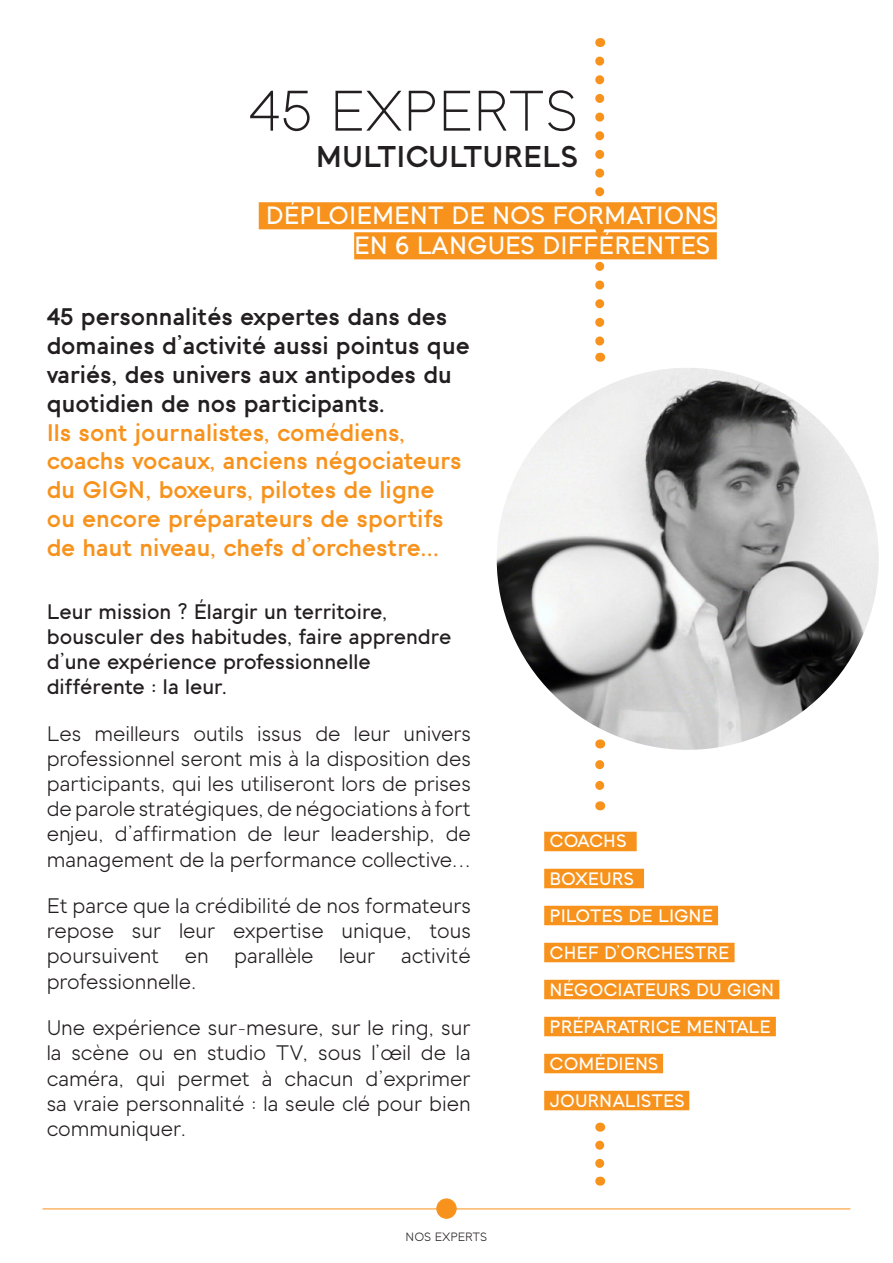
<style>
.page{position:relative;width:893px;height:1263px;background:#fff}
.page>*{position:absolute;margin:0;border:0;box-sizing:border-box;transform-origin:0 0}
.t1{font:300 57px "Toma Sans";color:#231f20}
.t2{font:700 30px "Toma Sans";color:#231f20}
.t3{font:600 25.05px/30px "Toma Sans";color:#fff;text-align:right}
.t4{font:700 24px/28.8px "Toma Sans";color:#f7931d}
.t5{font:700 24px/28.8px "Toma Sans";color:#231f20}
.t6{font:21px/25.2px "Toma Sans";color:#231f20;text-align:justify}
.t7{font:600 21px/25.2px "Toma Sans";color:#231f20}
.t8{font:600 18px "Toma Sans";color:#fff}
.t9{font:12px "Toma Sans";color:#231f20}
.s1{color:#f7931d}
</style>
<div class="page">
<hr style="left:43px;top:1208px;width:807px;height:1px;background:#f7931d">
<div style="left:436px;top:1198px;width:21px;height:21px;border:1px solid #f7931d;border-radius:50%"></div>
<div style="left:437px;top:1199px;width:19px;height:19px;background:#f7931d;border-radius:50%"></div>
<svg style="left:595px;top:61px;width:9px;height:301px"></svg>
<svg style="left:595px;top:764px;width:9px;height:26px"></svg>
<svg style="left:595px;top:1145px;width:9px;height:40px"></svg>
<div style="left:259px;top:202px;width:458px;height:27px;background:#f7931d"></div>
<div style="left:354px;top:232px;width:363px;height:27px;background:#f7931d"></div>
<div style="left:544px;top:832px;width:93px;height:19px;background:#f7931d"></div>
<div style="left:544px;top:869px;width:100px;height:19px;background:#f7931d"></div>
<div style="left:544px;top:906px;width:174px;height:19px;background:#f7931d"></div>
<div style="left:544px;top:943px;width:190px;height:19px;background:#f7931d"></div>
<div style="left:544px;top:980px;width:235px;height:19px;background:#f7931d"></div>
<div style="left:544px;top:1017px;width:232px;height:19px;background:#f7931d"></div>
<div style="left:544px;top:1054px;width:119px;height:19px;background:#f7931d"></div>
<div style="left:544px;top:1091px;width:145px;height:19px;background:#f7931d"></div>
<img style="left:497px;top:368px;width:382px;height:382px;border-radius:191px">
<p class="t1" style="left:248px;top:66px;width:331px">45 EXPERTS</p>
<p class="t2" style="left:316px;top:131px;width:264px">MULTICULTURELS</p>
<p class="t3" style="left:266px;top:198px;width:452px">DÉPLOIEMENT DE<span class="s1">.</span>NOS FORMATIONS<br>EN<span class="s1">.</span>6 LANGUES DIFFÉRENTES<span class="s1">.</span></p>
<p class="t5" style="left:47px;top:300px;width:425px">45 personnalités expertes dans des domaines d’activité aussi pointus que variés, des univers aux antipodes du quotidien de nos participants.</p>
<p class="t4" style="left:47px;top:415px;width:416px">Ils sont journalistes, comédiens, coachs vocaux, anciens négociateurs du GIGN, boxeurs, pilotes de ligne ou encore préparateurs de sportifs de haut niveau, chefs d’orchestre…</p>
<p class="t7" style="left:47px;top:596px;width:406px">Leur mission ? Élargir un territoire, bousculer des habitudes, faire apprendre d’une expérience professionnelle différente : la leur.</p>
<p class="t6" style="left:47px;top:719px;width:426px">Les meilleurs outils issus de leur univers professionnel seront mis à la disposition des participants, qui les utiliseront lors de prises de parole stratégiques, de négociations à fort enjeu, d’affirmation de leur leadership, de management de la performance collective...</p>
<p class="t6" style="left:47px;top:891px;width:426px">Et parce que la crédibilité de nos formateurs repose sur leur expertise unique, tous poursuivent en parallèle leur activité professionnelle.</p>
<p class="t6" style="left:47px;top:1013px;width:426px">Une expérience sur-mesure, sur le ring, sur la scène ou en studio TV, sous l’œil de la caméra, qui permet à chacun d’exprimer sa vraie personnalité : la seule clé pour bien communiquer.</p>
<p class="t9" style="left:406px;top:1227px;width:83px">NOS EXPERTS</p>
<p class="t8" style="left:550px;top:826px;width:83px">COACHS<span class="s1">.</span></p>
<p class="t8" style="left:550px;top:863px;width:91px">BOXEURS<span class="s1">.</span></p>
<p class="t8" style="left:550px;top:900px;width:170px">PILOTES DE LIGNE<span class="s1">.</span></p>
<p class="t8" style="left:550px;top:937px;width:186px">CHEF D’ORCHESTRE<span class="s1">.</span></p>
<p class="t8" style="left:550px;top:974px;width:231px">NÉGOCIATEURS DU GIGN<span class="s1">.</span></p>
<p class="t8" style="left:550px;top:1011px;width:228px">PRÉPARATRICE MENTALE<span class="s1">.</span></p>
<p class="t8" style="left:550px;top:1048px;width:115px">COMÉDIENS<span class="s1">.</span></p>
<p class="t8" style="left:550px;top:1085px;width:141px">JOURNALISTES<span class="s1">.</span></p>
</div>
